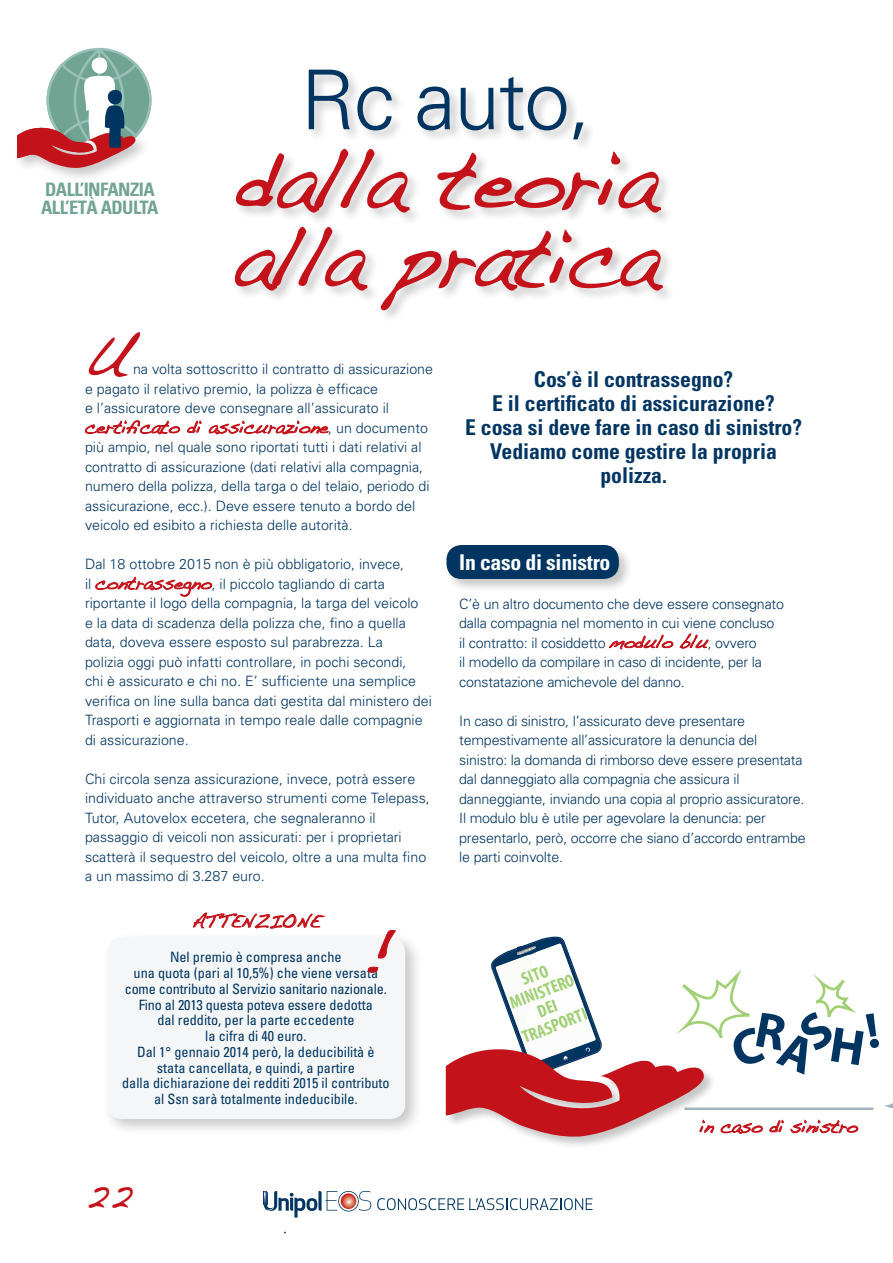
<style>
.page{position:relative;width:893px;height:1263px;background:#fff}
.page>*{position:absolute;margin:0;border:0;box-sizing:border-box;transform-origin:0 0}
.t1{font:82.5px/78px "Handwriting Dakota";letter-spacing:-.02em;color:#c4121a}
.t2{font:300 82.5px "Univers";letter-spacing:-.02em;color:#003562}
.t3{font:60px "Handwriting Dakota";color:#c4121a}
.t4{font:60px "Handwriting Dakota";color:#c4121a;scale:1.3 1}
.t5{font:45px "Handwriting Dakota";color:#c4121a}
.t6{font:700 condensed 21.75px/24px "Univers";color:#003562;text-align:center}
.t7{font:700 condensed 21.75px "Univers";letter-spacing:-.015em;color:#fff}
.t8{font:700 condensed 18.6px/18.5px "Univers";letter-spacing:-.03em;color:#71a492}
.t9{font:18px "Handwriting Dakota";color:#c4121a}
.t10{font:700 condensed 18px/18.1px "Myriad Pro";color:#a1d076;text-align:center}
.t11{font:300 14.25px/19.5px "Univers";color:#003562}
.t12{font:condensed 14.25px/15.8px "Univers";color:#003562;text-align:center}
.s1{font-family:"Univers";font-weight:300;font-size:14.25px;color:#003562}
.s2{font-family:"Handwriting Dakota";font-weight:400;font-size:18px;color:#c4121a}
</style>
<div class="page">
<svg style="left:377px;top:1198px;width:215px;height:12px"></svg>
<svg style="left:264px;top:1191px;width:107px;height:26px"></svg>
<div style="left:444px;top:543px;width:189px;height:50px;background:#231f20;opacity:.25"></div>
<div style="left:446px;top:545px;width:173px;height:34px;background:#003562;border-radius:15px"></div>
<div style="left:233px;top:67px;width:443px;height:257px;background:#231f20;opacity:.25"></div>
<svg style="left:235px;top:148px;width:176px;height:65px"></svg>
<svg style="left:437px;top:150px;width:225px;height:63px"></svg>
<svg style="left:234px;top:226px;width:134px;height:65px"></svg>
<svg style="left:380px;top:228px;width:284px;height:83px"></svg>
<svg style="left:88px;top:332px;width:53px;height:45px"></svg>
<svg style="left:85px;top:420px;width:95px;height:14px"></svg>
<svg style="left:187px;top:420px;width:15px;height:13px"></svg>
<svg style="left:209px;top:420px;width:121px;height:15px"></svg>
<svg style="left:95px;top:577px;width:117px;height:20px"></svg>
<svg style="left:609px;top:634px;width:64px;height:15px"></svg>
<svg style="left:679px;top:633px;width:30px;height:16px"></svg>
<div style="left:102px;top:932px;width:321px;height:205px;background:#231f20;opacity:.25"></div>
<div style="left:108px;top:938px;width:297px;height:181px;background:#f4f6f7;border-radius:15px"></div>
<svg style="left:193px;top:912px;width:133px;height:17px"></svg>
<svg style="left:368px;top:930px;width:28px;height:43px"></svg>
<div style="left:444px;top:1048px;width:273px;height:102px;background:#231f20;opacity:.25"></div>
<svg style="left:446px;top:936px;width:447px;height:203px"></svg>
<hr style="left:98px;top:49px;width:2px;height:103px;background:#99c1b9">
<div style="left:14px;top:125px;width:136px;height:58px;background:#231f20;opacity:.25"></div>
<svg style="left:17px;top:56px;width:135px;height:113px"></svg>
<h3 class="t8" style="left:41px;top:180px;width:119px">DALL’INFANZIA<br>ALL’ETÀ ADULTA</h3>
<h1 class="t2" style="left:300px;top:50px;width:293px">Rc auto,</h1>
<h1 class="t1" style="left:233px;top:140px;width:426px">dalla teoria alla pratica</h1>
<h2 class="t3" style="left:85px;top:319px;width:49px">U</h2>
<p class="t11" style="left:85px;top:360px;width:350px;text-indent:48px">na volta sottoscritto il contratto di assicurazione e pagato il relativo premio, la polizza è efficace<br>e l’assicuratore deve consegnare all’assicurato il</p>
<p class="t9" style="left:85px;top:416px;width:344px">certificato di assicurazione<span class="s1">, un documento</span></p>
<p class="t11" style="left:85px;top:438px;width:346px">più ampio, nel quale sono riportati tutti i dati relativi al contratto di assicurazione (dati relativi alla compagnia, numero della polizza, della targa o del telaio, periodo di assicurazione, ecc.). Deve essere tenuto a bordo del veicolo ed esibito a richiesta delle autorità.</p>
<p class="t11" style="left:85px;top:555px;width:348px">Dal 18 ottobre 2015 non è più obbligatorio, invece,<br>il <span class="s2">contrassegno</span>, il piccolo tagliando di carta riportante il logo della compagnia, la targa del veicolo<br>e la data di scadenza della polizza che, fino a quella data, doveva essere esposto sul parabrezza. La<br>polizia oggi può infatti controllare, in pochi secondi,<br>chi è assicurato e chi no. E’ sufficiente una semplice verifica on line sulla banca dati gestita dal ministero dei Trasporti e aggiornata in tempo reale dalle compagnie di assicurazione.</p>
<p class="t11" style="left:85px;top:769px;width:346px">Chi circola senza assicurazione, invece, potrà essere individuato anche attraverso strumenti come Telepass, Tutor, Autovelox eccetera, che segnaleranno il passaggio di veicoli non assicurati: per i proprietari scatterà il sequestro del veicolo, oltre a una multa fino a un massimo di 3.287 euro.</p>
<p class="t9" style="left:192px;top:910px;width:129px">ATTENZIONE</p>
<p class="t12" style="left:122px;top:949px;width:269px">Nel premio è compresa anche<br>una quota (pari al 10,5%) che viene versata come contributo al Servizio sanitario nazionale.<br>Fino al 2013 questa poteva essere dedotta<br>dal reddito, per la parte eccedente<br>la cifra di 40 euro.<br>Dal 1° gennaio 2014 però, la deducibilità è stata cancellata, e quindi, a partire<br>dalla dichiarazione dei redditi 2015 il contributo al Ssn sarà totalmente indeducibile.</p>
<h2 class="t4" style="left:357px;top:917px;width:31px">!</h2>
<h3 class="t5" style="left:85px;top:1165px;width:49px">22</h3>
<h3 class="t6" style="left:465px;top:367px;width:339px">Cos’è il contrassegno?<br>E il certificato di assicurazione?<br>E cosa si deve fare in caso di sinistro?<br>Vediamo come gestire la propria polizza.</h3>
<h3 class="t7" style="left:459px;top:548px;width:153px">In caso di sinistro</h3>
<p class="t11" style="left:459px;top:594px;width:326px">C’è un altro documento che deve essere consegnato dalla compagnia nel momento in cui viene concluso il contratto: il cosiddetto <span class="s2">modulo blu</span>, ovvero<br>il modello da compilare in caso di incidente, per la constatazione amichevole del danno.</p>
<p class="t11" style="left:459px;top:711px;width:348px">In caso di sinistro, l’assicurato deve presentare tempestivamente all’assicuratore la denuncia del sinistro: la domanda di rimborso deve essere presentata dal danneggiato alla compagnia che assicura il danneggiante, inviando una copia al proprio assicuratore.<br>Il modulo blu è utile per agevolare la denuncia: per presentarlo, però, occorre che siano d’accordo entrambe le parti coinvolte.</p>
<p class="t10" style="left:500px;top:978px;width:70px;rotate:-21deg">SITO<br>MINISTERO<br>DEI<br>TRASPORTI</p>
<p class="t9" style="left:700px;top:1115px;width:160px">in caso di sinistro</p>
</div>
